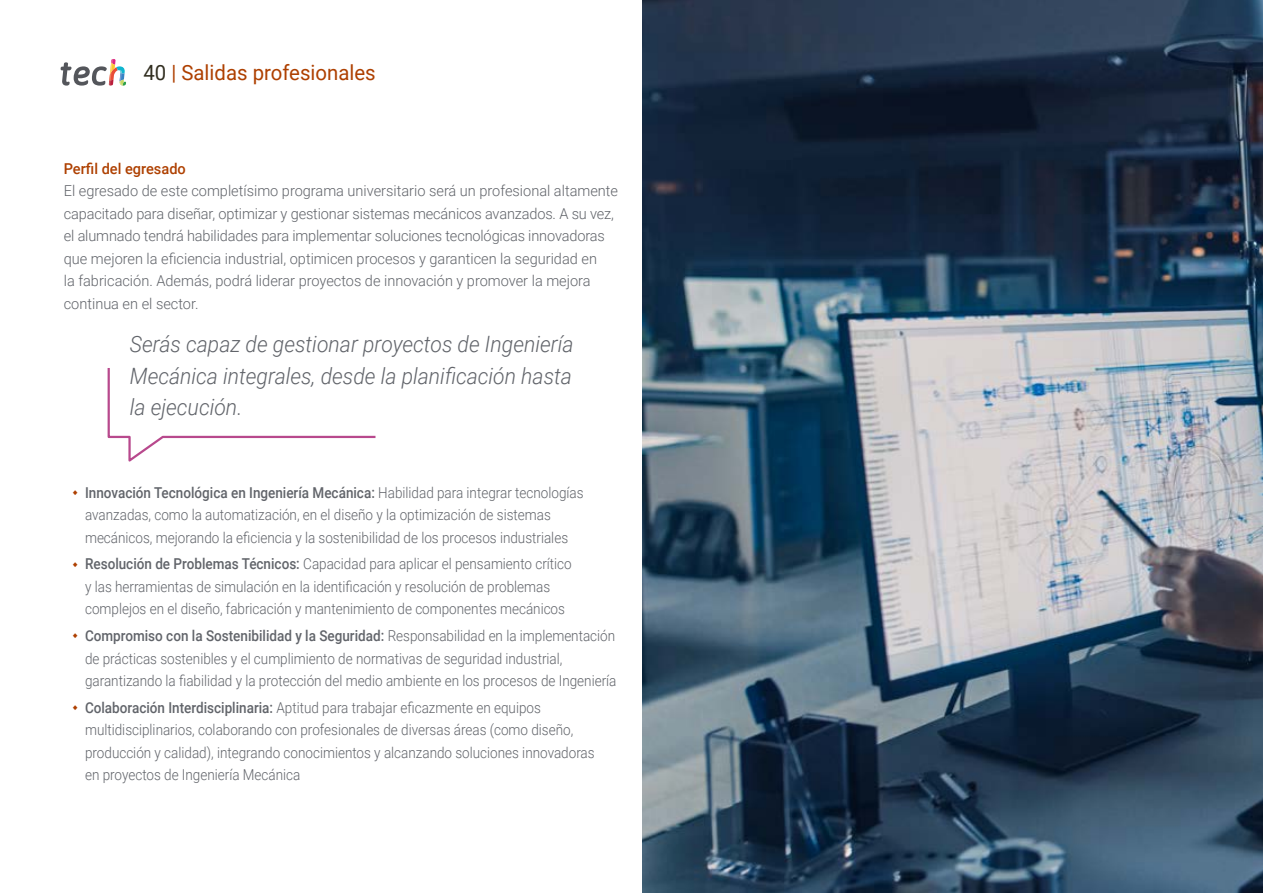
<style>
.page{position:relative;width:1263px;height:893px;background:#fff}
.page>*{position:absolute;margin:0;border:0;box-sizing:border-box;transform-origin:0 0}
.t1{font:italic 300 22.5px/31.5px "Roboto";color:#61646a;text-align:justify;scale:.94 1}
.t2{font:21px "Roboto";color:#ae4000}
.t3{font:300 15px/22.5px "Roboto";color:#61646a;scale:.9 1}
.t4{font:300 15px/22.5px "Roboto";color:#61646a}
.t5{font:500 15px "Roboto";color:#ae4000}
.s1{color:#312e20}
.s2{font-weight:500}
</style>
<div class="page">
<svg style="left:61px;top:59px;width:65px;height:27px"></svg>
<img style="left:642px;top:0;width:621px;height:893px">
<svg style="left:107px;top:368px;width:269px;height:94px"></svg>
<h2 class="t2" style="left:144px;top:57px;width:234px"><span class="s1">40</span> | Salidas profesionales</h2>
<p class="t5" style="left:64px;top:158px;width:124px">Perfil del egresado</p>
<p class="t4" style="left:64px;top:179px;width:556px">El egresado de este completísimo programa universitario será un profesional altamente capacitado para diseñar, optimizar y gestionar sistemas mecánicos avanzados. A su vez, el alumnado tendrá habilidades para implementar soluciones tecnológicas innovadoras que mejoren la eficiencia industrial, optimicen procesos y garanticen la seguridad en<br>la fabricación. Además, podrá liderar proyectos de innovación y promover la mejora continua en el sector.</p>
<h1 class="t1" style="left:130px;top:328px;width:473px">Serás capaz de gestionar proyectos de Ingeniería Mecánica integrales, desde la planificación hasta la ejecución.</h1>
<p class="t3" style="left:85px;top:480px;width:555px"><span class="s2">Innovación Tecnológica en Ingeniería Mecánica:</span> Habilidad para integrar tecnologías avanzadas, como la automatización, en el diseño y la optimización de sistemas mecánicos, mejorando la eficiencia y la sostenibilidad de los procesos industriales</p>
<p class="t3" style="left:85px;top:552px;width:542px"><span class="s2">Resolución de Problemas Técnicos:</span> Capacidad para aplicar el pensamiento crítico y las herramientas de simulación en la identificación y resolución de problemas complejos en el diseño, fabricación y mantenimiento de componentes mecánicos</p>
<p class="t3" style="left:85px;top:624px;width:592px"><span class="s2">Compromiso con la Sostenibilidad y la Seguridad:</span> Responsabilidad en la implementación de prácticas sostenibles y el cumplimiento de normativas de seguridad industrial, garantizando la fiabilidad y la protección del medio ambiente en los procesos de Ingeniería</p>
<p class="t3" style="left:85px;top:696px;width:568px"><span class="s2">Colaboración Interdisciplinaria:</span> Aptitud para trabajar eficazmente en equipos multidisciplinarios, colaborando con profesionales de diversas áreas (como diseño, producción y calidad), integrando conocimientos y alcanzando soluciones innovadoras en proyectos de Ingeniería Mecánica</p>
</div>
